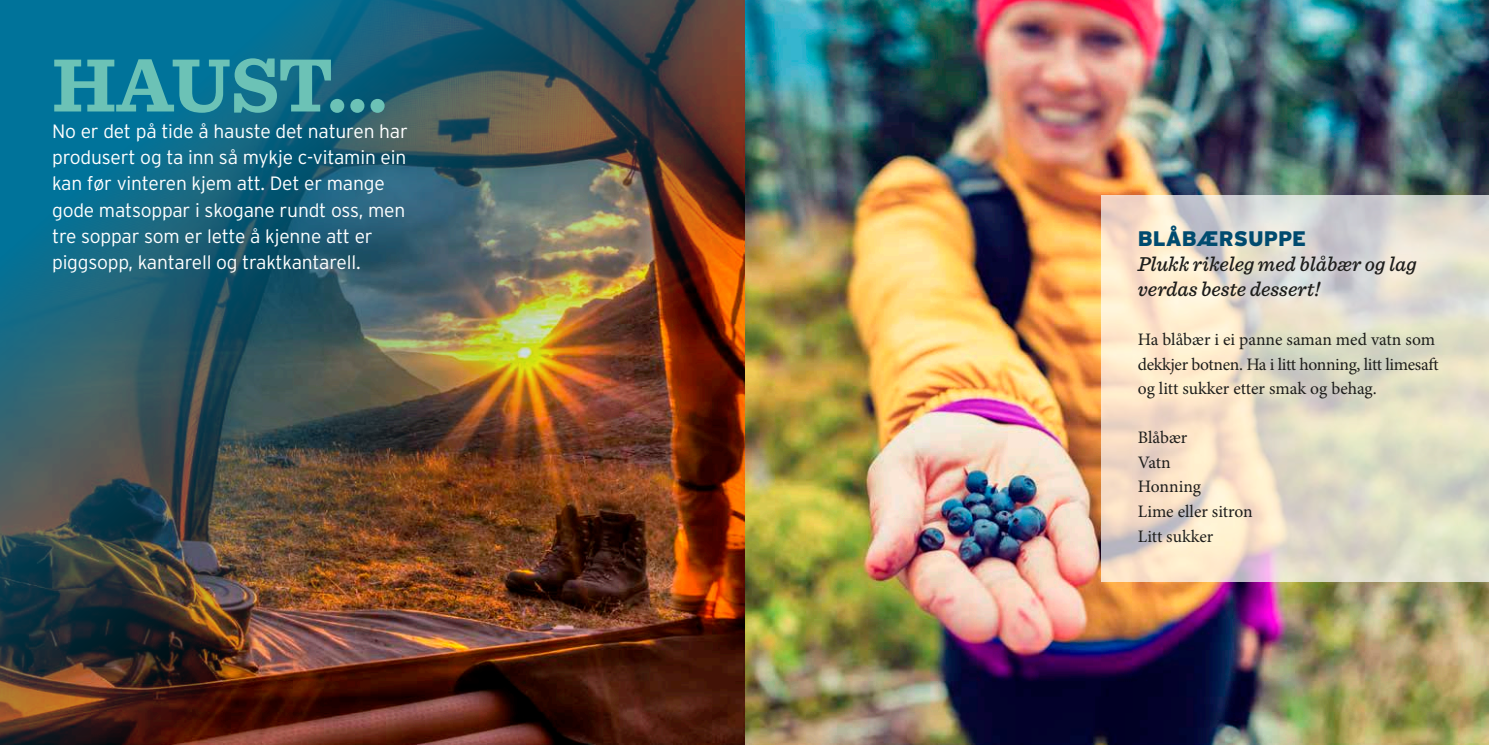
<style>
.page{position:relative;width:1489px;height:745px;background:#fff}
.page>*{position:absolute;margin:0;border:0;box-sizing:border-box;transform-origin:0 0}
.t1{font:700 78.75px "Sentinel";letter-spacing:-.005em;color:#6cc2b6}
.t2{font:italic 500 21px/25.2px "Sentinel";color:#1d1d1b}
.t3{font:900 21px "Interstate RES";color:#004b6f}
.t4{font:300 19.25px/26.2px "Interstate RES";letter-spacing:-.01em;color:#fff}
.t5{font:17.5px/24.7px "Minion Pro";letter-spacing:-.005em;color:#1d1d1b}
</style>
<div class="page">
<img style="left:745px;top:0;width:743px;height:744px">
<img style="left:0;top:0;width:745px;height:744px">
<svg style="left:1101px;top:195px;width:387px;height:385px;background:#e6ddca"></svg>
<h1 class="t1" style="left:52px;top:23px;width:337px">HAUST...</h1>
<p class="t4" style="left:52px;top:118px;width:357px">No er det på tide å hauste det naturen har produsert og ta inn så mykje c-vitamin ein kan før vinteren kjem att. Det er mange gode matsoppar i skogane rundt oss, men tre soppar som er lette å kjenne att er piggsopp, kantarell og traktkantarell.</p>
<p class="t3" style="left:1137px;top:225px;width:170px">BLÅBÆRSUPPE</p>
<p class="t2" style="left:1137px;top:250px;width:280px">Plukk rikeleg med blåbær og lag verdas beste dessert!</p>
<p class="t5" style="left:1137px;top:327px;width:302px">Ha blåbær i ei panne saman med vatn som dekkjer botnen. Ha i litt honning, litt limesaft og litt sukker etter smak og behag.</p>
<p class="t5" style="left:1137px;top:425px;width:116px">Blåbær<br>Vatn<br>Honning<br>Lime eller sitron<br>Litt sukker</p>
</div>
